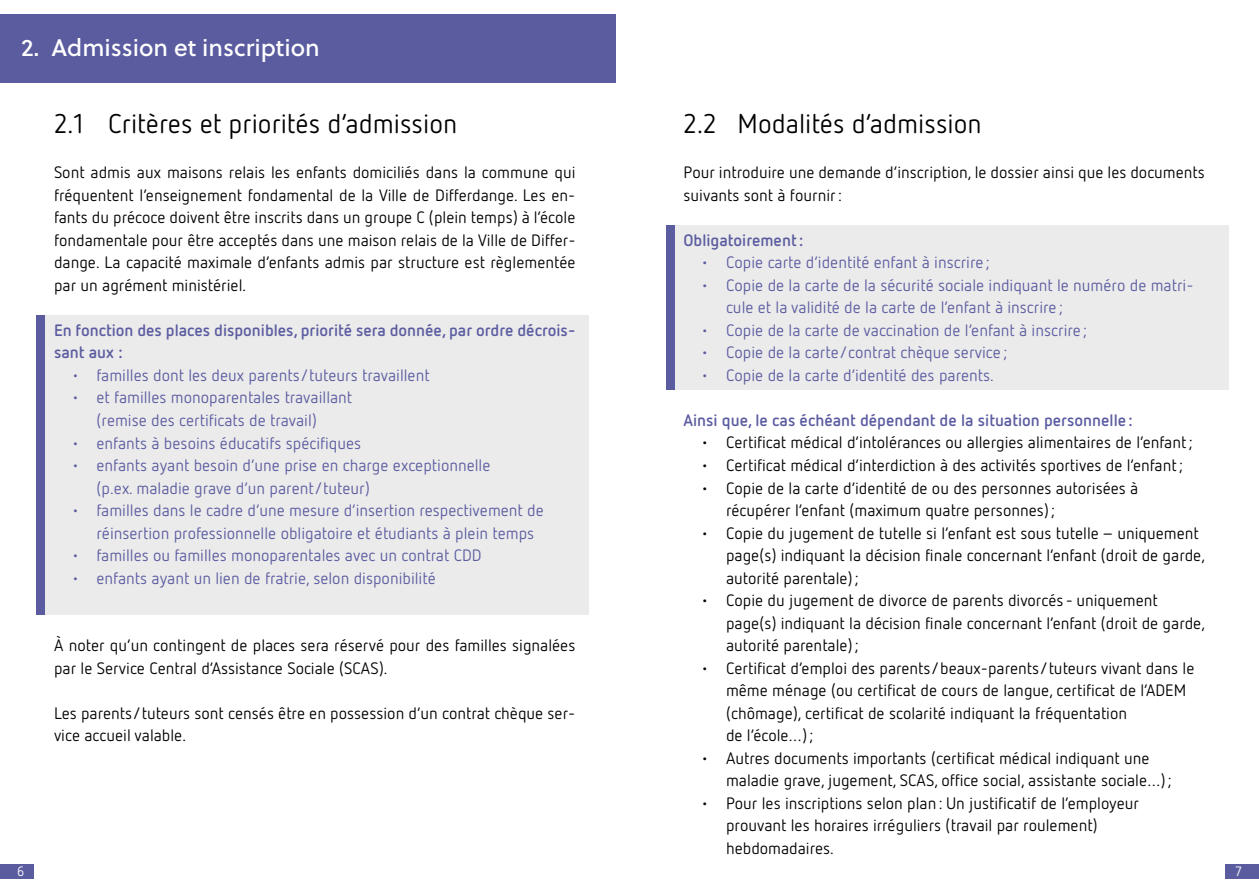
<style>
.page{position:relative;width:1259px;height:893px;background:#fff}
.page>*{position:absolute;margin:0;border:0;box-sizing:border-box;transform-origin:0 0}
.t1{font:27px "Netto OT";color:#000}
.t2{font:24px "Soleil Bk";color:#fff}
.t3{font:16.5px/22.5px "Netto OT";color:#000}
.t4{font:16.5px/22.5px "Netto OT";color:#5b5ca0}
.t5{font:700 16.5px/22.5px "Netto OT";color:#5b5ca0}
.t6{font:13.5px "Netto OT";color:#fff}
</style>
<div class="page">
<div style="left:1225px;top:864px;width:34px;height:14px;background:#5b5ca0"></div>
<div style="left:0;top:864px;width:34px;height:14px;background:#5b5ca0"></div>
<div style="left:41px;top:316px;width:547px;height:299px;background:#ebebeb"></div>
<div style="left:37px;top:316px;width:8px;height:299px;background:#5b5ca0"></div>
<div style="left:666px;top:225px;width:8px;height:165px;background:#5b5ca0"></div>
<div style="left:674px;top:225px;width:554px;height:165px;background:#ebebeb"></div>
<div style="left:0;top:14px;width:615px;height:69px;background:#5b5ca0"></div>
<h2 class="t2" style="left:21px;top:30px;width:300px">2. Admission et inscription</h2>
<h1 class="t1" style="left:54px;top:107px;width:405px">2.1 Critères et priorités d’admission</h1>
<p class="t3" style="left:54px;top:161px;width:523px;text-align:justify">Sont admis aux maisons relais les enfants domiciliés dans la commune qui fréquentent l’enseignement fondamental de la Ville de Differdange. Les en&shy;fants du précoce doivent être inscrits dans un groupe C (plein temps) à l’école fondamentale pour être acceptés dans une maison relais de la Ville de Differ&shy;dange. La capacité maximale d’enfants admis par structure est règlementée par un agrément ministériel.</p>
<p class="t5" style="left:54px;top:318px;width:523px">En fonction des places disponibles, priorité sera donnée, par ordre décrois&shy;sant aux :</p>
<p class="t4" style="left:71px;top:364px;width:360px">• familles dont les deux parents/tuteurs travaillent</p>
<p class="t4" style="left:71px;top:386px;width:283px;text-align:center">• et familles monoparentales travaillant (remise des certificats de travail)</p>
<p class="t4" style="left:71px;top:431px;width:292px">• enfants à besoins éducatifs spécifiques</p>
<p class="t4" style="left:97px;top:454px;width:395px;text-indent:-26px">• enfants ayant besoin d’une prise en charge exceptionnelle (p.ex. maladie grave d’un parent/tuteur)</p>
<p class="t4" style="left:97px;top:499px;width:449px;text-indent:-26px">• familles dans le cadre d’une mesure d’insertion respectivement de réinsertion professionnelle obligatoire et étudiants à plein temps</p>
<p class="t4" style="left:71px;top:544px;width:412px">• familles ou familles monoparentales avec un contrat CDD</p>
<p class="t4" style="left:71px;top:566px;width:366px">• enfants ayant un lien de fratrie, selon disponibilité</p>
<p class="t3" style="left:54px;top:634px;width:523px">À noter qu’un contingent de places sera réservé pour des familles signalées par le Service Central d’Assistance Sociale (SCAS).</p>
<p class="t3" style="left:54px;top:701px;width:523px">Les parents/tuteurs sont censés être en possession d’un contrat chèque ser&shy;vice accueil valable.</p>
<h1 class="t1" style="left:683px;top:107px;width:300px">2.2 Modalités d’admission</h1>
<p class="t3" style="left:683px;top:161px;width:523px">Pour introduire une demande d’inscription, le dossier ainsi que les documents suivants sont à fournir:</p>
<p class="t5" style="left:683px;top:228px;width:121px">Obligatoirement:</p>
<p class="t4" style="left:700px;top:251px;width:291px">• Copie carte d’identité enfant à inscrire ;</p>
<p class="t4" style="left:726px;top:274px;width:469px;text-indent:-26px">• Copie de la carte de la sécurité sociale indiquant le numéro de matri&shy;cule et la validité de la carte de l’enfant à inscrire ;</p>
<p class="t4" style="left:700px;top:319px;width:388px">• Copie de la carte de vaccination de l’enfant à inscrire ;</p>
<p class="t4" style="left:700px;top:341px;width:308px">• Copie de la carte/contrat chèque service ;</p>
<p class="t4" style="left:700px;top:364px;width:295px">• Copie de la carte d’identité des parents.</p>
<p class="t5" style="left:683px;top:408px;width:451px">Ainsi que, le cas échéant dépendant de la situation personnelle:</p>
<p class="t3" style="left:700px;top:431px;width:493px">• Certificat médical d’intolérances ou allergies alimentaires de l’enfant;</p>
<p class="t3" style="left:700px;top:454px;width:484px">• Certificat médical d’interdiction à des activités sportives de l’enfant;</p>
<p class="t3" style="left:726px;top:476px;width:414px;text-indent:-26px">• Copie de la carte d’identité de ou des personnes autorisées à récupérer l’enfant (maximum quatre personnes);</p>
<p class="t3" style="left:726px;top:521px;width:480px;text-indent:-26px">• Copie du jugement de tutelle si l’enfant est sous tutelle – uniquement page(s) indiquant la décision finale concernant l’enfant (droit de garde, autorité parentale);</p>
<p class="t3" style="left:726px;top:589px;width:480px;text-indent:-26px">• Copie du jugement de divorce de parents divorcés - uniquement page(s) indiquant la décision finale concernant l’enfant (droit de garde, autorité parentale);</p>
<p class="t3" style="left:726px;top:656px;width:470px;text-indent:-26px">• Certificat d’emploi des parents/beaux-parents/tuteurs vivant dans le même ménage (ou certificat de cours de langue, certificat de l’ADEM (chômage), certificat de scolarité indiquant la fréquentation<br>de l’école…);</p>
<p class="t3" style="left:726px;top:746px;width:447px;text-indent:-26px">• Autres documents importants (certificat médical indiquant une maladie grave, jugement, SCAS, office social, assistante sociale…);</p>
<p class="t3" style="left:726px;top:791px;width:414px;text-indent:-26px">• Pour les inscriptions selon plan: Un justificatif de l’employeur prouvant les horaires irréguliers (travail par roulement) hebdomadaires.</p>
<p class="t6" style="left:17px;top:863px;width:9px">6</p>
<p class="t6" style="left:1235px;top:863px;width:8px">7</p>
</div>
